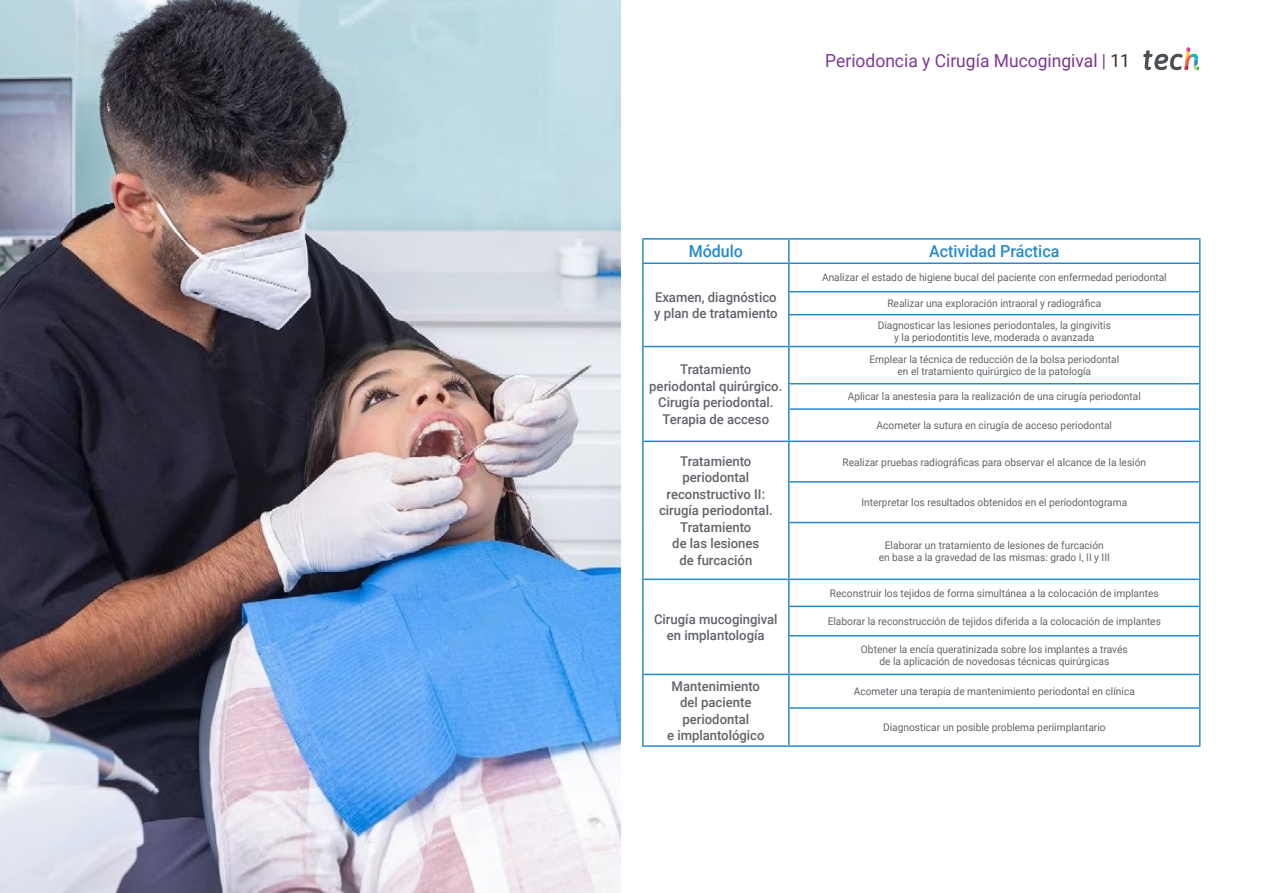
<style>
.page{position:relative;width:1263px;height:893px;background:#fff}
.page>*{position:absolute;margin:0;border:0;box-sizing:border-box;transform-origin:0 0}
.t1{font:18px "Roboto";color:#7d3b96}
.t2{font:500 16.5px "Roboto";color:#278aca}
.t3{font:500 13.5px/16.5px "Roboto";color:#61646a;text-align:center}
.t4{font:10.5px/12px "Roboto";color:#61646a;text-align:center}
.s1{color:#7e3289}
.s2{color:#312e20}
</style>
<div class="page">
<svg style="left:1143px;top:47px;width:56px;height:24px"></svg>
<hr style="left:642px;top:745px;width:147px;height:2px;background:#278aca">
<hr style="left:642px;top:238px;width:147px;height:2px;background:#278aca">
<hr style="left:642px;top:240px;width:2px;height:22px;background:#278aca">
<hr style="left:789px;top:238px;width:411px;height:2px;background:#278aca">
<hr style="left:789px;top:262px;width:411px;height:2px;background:#278aca">
<hr style="left:788px;top:291px;width:412px;height:1px;background:#278aca">
<svg style="left:1199px;top:240px;width:1px;height:74px"></svg>
<hr style="left:788px;top:314px;width:412px;height:1px;background:#278aca">
<hr style="left:1199px;top:315px;width:1px;height:31px;background:#278aca">
<hr style="left:789px;top:346px;width:411px;height:1px;background:#278aca">
<hr style="left:1199px;top:347px;width:1px;height:36px;background:#278aca">
<hr style="left:788px;top:383px;width:412px;height:1px;background:#278aca">
<svg style="left:1199px;top:384px;width:1px;height:24px"></svg>
<hr style="left:788px;top:408px;width:412px;height:2px;background:#278aca">
<hr style="left:1199px;top:410px;width:1px;height:31px;background:#278aca">
<hr style="left:789px;top:441px;width:411px;height:1px;background:#278aca">
<hr style="left:1199px;top:442px;width:1px;height:39px;background:#278aca">
<hr style="left:788px;top:481px;width:412px;height:2px;background:#278aca">
<hr style="left:1199px;top:483px;width:1px;height:39px;background:#278aca">
<hr style="left:788px;top:522px;width:412px;height:1px;background:#278aca">
<hr style="left:1199px;top:523px;width:1px;height:56px;background:#278aca">
<hr style="left:789px;top:579px;width:411px;height:1px;background:#278aca">
<hr style="left:788px;top:606px;width:412px;height:1px;background:#278aca">
<svg style="left:1199px;top:580px;width:1px;height:55px"></svg>
<hr style="left:788px;top:635px;width:412px;height:1px;background:#278aca">
<hr style="left:1199px;top:636px;width:1px;height:38px;background:#278aca">
<hr style="left:789px;top:674px;width:411px;height:1px;background:#278aca">
<hr style="left:1199px;top:675px;width:1px;height:32px;background:#278aca">
<hr style="left:788px;top:707px;width:412px;height:2px;background:#278aca">
<hr style="left:1199px;top:709px;width:1px;height:36px;background:#278aca">
<hr style="left:789px;top:745px;width:411px;height:2px;background:#278aca">
<hr style="left:642px;top:262px;width:147px;height:2px;background:#278aca">
<hr style="left:642px;top:264px;width:2px;height:28px;background:#278aca">
<hr style="left:642px;top:292px;width:2px;height:23px;background:#278aca">
<svg style="left:788px;top:240px;width:1px;height:74px"></svg>
<hr style="left:642px;top:315px;width:2px;height:31px;background:#278aca">
<hr style="left:788px;top:315px;width:1px;height:31px;background:#278aca">
<hr style="left:642px;top:346px;width:147px;height:1px;background:#278aca">
<hr style="left:642px;top:347px;width:2px;height:37px;background:#278aca">
<hr style="left:788px;top:347px;width:1px;height:36px;background:#278aca">
<hr style="left:642px;top:384px;width:2px;height:25px;background:#278aca">
<svg style="left:788px;top:384px;width:1px;height:24px"></svg>
<hr style="left:642px;top:409px;width:2px;height:32px;background:#278aca">
<hr style="left:788px;top:410px;width:1px;height:31px;background:#278aca">
<hr style="left:642px;top:441px;width:147px;height:1px;background:#278aca">
<hr style="left:642px;top:442px;width:2px;height:40px;background:#278aca">
<hr style="left:788px;top:442px;width:1px;height:39px;background:#278aca">
<hr style="left:642px;top:482px;width:2px;height:41px;background:#278aca">
<hr style="left:788px;top:483px;width:1px;height:39px;background:#278aca">
<hr style="left:642px;top:523px;width:2px;height:56px;background:#278aca">
<hr style="left:788px;top:523px;width:1px;height:56px;background:#278aca">
<hr style="left:642px;top:579px;width:147px;height:1px;background:#278aca">
<hr style="left:642px;top:580px;width:2px;height:26px;background:#278aca">
<hr style="left:642px;top:606px;width:2px;height:30px;background:#278aca">
<svg style="left:788px;top:580px;width:1px;height:55px"></svg>
<hr style="left:642px;top:636px;width:2px;height:38px;background:#278aca">
<hr style="left:788px;top:636px;width:1px;height:38px;background:#278aca">
<hr style="left:642px;top:674px;width:147px;height:1px;background:#278aca">
<hr style="left:642px;top:675px;width:2px;height:33px;background:#278aca">
<hr style="left:788px;top:675px;width:1px;height:32px;background:#278aca">
<hr style="left:642px;top:708px;width:2px;height:37px;background:#278aca">
<hr style="left:788px;top:709px;width:1px;height:36px;background:#278aca">
<img style="left:0;top:0;width:621px;height:893px">
<h1 class="t1" style="left:825px;top:48px;width:306px">Periodoncia y Cirugía Mucogin<span class="s1">gival |</span> <span class="s2">11</span></h1>
<h2 class="t2" style="left:689px;top:240px;width:56px">Módulo</h2>
<h2 class="t2" style="left:929px;top:240px;width:132px">Actividad Práctica</h2>
<p class="t3" style="left:654px;top:288px;width:125px;text-align:left">Examen, diagnóstico y plan de tratamiento</p>
<p class="t4" style="left:822px;top:271px;width:346px">Analizar el estado de higiene bucal del paciente con enfermedad periodontal</p>
<p class="t4" style="left:878px;top:292px;width:235px;line-height:21.5px">Realizar una exploración intraoral y radiográfica<br>Diagnosticar las lesiones periodontales, la gingivitis</p>
<p class="t4" style="left:894px;top:330px;width:202px">y la periodontitis leve, moderada o avanzada</p>
<p class="t3" style="left:649px;top:361px;width:135px">Tratamiento periodontal quirúrgico.<br>Cirugía periodontal.<br>Terapia de acceso</p>
<p class="t4" style="left:869px;top:353px;width:251px">Emplear la técnica de reducción de la bolsa periodontal en el tratamiento quirúrgico de la patología</p>
<p class="t4" style="left:848px;top:390px;width:295px">Aplicar la anestesia para la realización de una cirugía periodontal</p>
<p class="t4" style="left:877px;top:419px;width:237px">Acometer la sutura en cirugía de acceso periodontal</p>
<p class="t3" style="left:659px;top:452px;width:115px">Tratamiento periodontal reconstructivo II: cirugía periodontal.<br>Tratamiento<br>de las lesiones<br>de furcación</p>
<p class="t4" style="left:842px;top:455px;width:305px">Realizar pruebas radiográficas para observar el alcance de la lesión</p>
<p class="t4" style="left:861px;top:496px;width:267px">Interpretar los resultados obtenidos en el periodontograma</p>
<p class="t4" style="left:879px;top:539px;width:233px">Elaborar un tratamiento de lesiones de furcación en base a la gravedad de las mismas: grado I, II y III</p>
<p class="t3" style="left:654px;top:610px;width:125px">Cirugía mucogingival en implantología</p>
<p class="t4" style="left:830px;top:587px;width:330px">Reconstruir los tejidos de forma simultánea a la colocación de implantes</p>
<p class="t4" style="left:828px;top:615px;width:335px">Elaborar la reconstrucción de tejidos diferida a la colocación de implantes</p>
<p class="t4" style="left:861px;top:643px;width:268px">Obtener la encía queratinizada sobre los implantes a través de la aplicación de novedosas técnicas quirúrgicas</p>
<p class="t3" style="left:667px;top:677px;width:99px">Mantenimiento del paciente periodontal<br>e implantológico</p>
<p class="t4" style="left:854px;top:685px;width:283px">Acometer una terapia de mantenimiento periodontal en clínica</p>
<p class="t4" style="left:883px;top:721px;width:224px">Diagnosticar un posible problema periimplantario</p>
</div>
